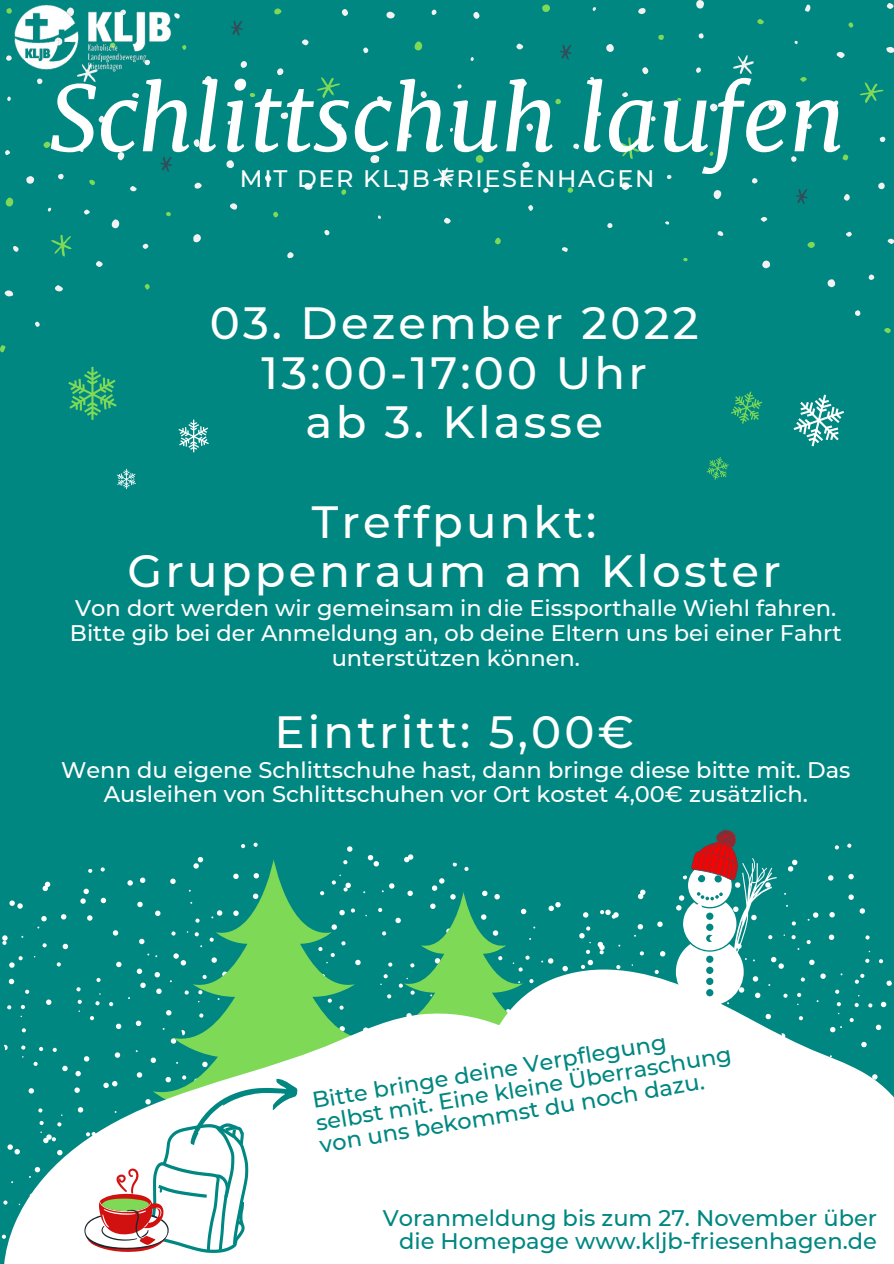
<style>
.page{position:relative;width:894px;height:1264px;background:#fff}
.page>*{position:absolute;margin:0;border:0;box-sizing:border-box;transform-origin:0 0}
.t1{font:italic 90px "Merriweather";color:#fff}
.t2{font:500 45px/49.5px "Montserrat";letter-spacing:.07em;color:#fff;text-align:center}
.t3{font:500 23.85px "Montserrat";letter-spacing:.07em;color:#fff}
.t4{font:500 22.5px/24.8px "Montserrat";color:#fff;text-align:center}
.t5{font:500 22.5px/22.4px "Montserrat";color:#008781;text-align:right}
</style>
<div class="page">
<div style="left:0;top:0;width:893px;height:1263px;background:#008781"></div>
<svg style="left:230px;top:203px;width:7px;height:7px"></svg>
<svg style="left:449px;top:128px;width:4px;height:4px"></svg>
<svg style="left:370px;top:155px;width:9px;height:8px"></svg>
<svg style="left:304px;top:183px;width:8px;height:7px"></svg>
<svg style="left:26px;top:176px;width:8px;height:8px"></svg>
<svg style="left:55px;top:285px;width:8px;height:6px"></svg>
<svg style="left:522px;top:162px;width:7px;height:6px"></svg>
<svg style="left:287px;top:252px;width:6px;height:7px"></svg>
<svg style="left:84px;top:210px;width:6px;height:5px"></svg>
<svg style="left:843px;top:194px;width:6px;height:7px"></svg>
<svg style="left:713px;top:190px;width:8px;height:9px"></svg>
<svg style="left:665px;top:221px;width:4px;height:4px"></svg>
<svg style="left:590px;top:77px;width:4px;height:3px"></svg>
<svg style="left:746px;top:133px;width:7px;height:6px"></svg>
<svg style="left:806px;top:124px;width:5px;height:5px"></svg>
<svg style="left:855px;top:310px;width:5px;height:6px"></svg>
<svg style="left:142px;top:244px;width:6px;height:5px"></svg>
<svg style="left:444px;top:218px;width:6px;height:6px"></svg>
<svg style="left:887px;top:239px;width:6px;height:5px"></svg>
<svg style="left:400px;top:183px;width:7px;height:8px"></svg>
<svg style="left:324px;top:230px;width:6px;height:5px"></svg>
<svg style="left:670px;top:141px;width:5px;height:6px"></svg>
<svg style="left:405px;top:134px;width:6px;height:4px"></svg>
<svg style="left:5px;top:290px;width:8px;height:6px"></svg>
<svg style="left:280px;top:112px;width:8px;height:7px"></svg>
<svg style="left:420px;top:91px;width:7px;height:7px"></svg>
<svg style="left:473px;top:12px;width:6px;height:7px"></svg>
<svg style="left:5px;top:150px;width:5px;height:5px"></svg>
<svg style="left:227px;top:121px;width:4px;height:4px"></svg>
<svg style="left:226px;top:160px;width:8px;height:8px"></svg>
<svg style="left:377px;top:96px;width:6px;height:6px"></svg>
<svg style="left:337px;top:123px;width:4px;height:4px"></svg>
<svg style="left:313px;top:145px;width:6px;height:5px"></svg>
<svg style="left:58px;top:174px;width:6px;height:6px"></svg>
<svg style="left:111px;top:219px;width:8px;height:9px"></svg>
<svg style="left:13px;top:246px;width:6px;height:6px"></svg>
<svg style="left:61px;top:106px;width:6px;height:4px"></svg>
<svg style="left:7px;top:96px;width:4px;height:5px"></svg>
<svg style="left:80px;top:148px;width:4px;height:4px"></svg>
<svg style="left:194px;top:183px;width:8px;height:6px"></svg>
<svg style="left:130px;top:186px;width:7px;height:5px"></svg>
<svg style="left:145px;top:128px;width:6px;height:5px"></svg>
<svg style="left:791px;top:156px;width:5px;height:6px"></svg>
<svg style="left:488px;top:103px;width:7px;height:6px"></svg>
<svg style="left:879px;top:137px;width:6px;height:5px"></svg>
<svg style="left:98px;top:116px;width:6px;height:7px"></svg>
<svg style="left:117px;top:152px;width:7px;height:8px"></svg>
<svg style="left:132px;top:93px;width:7px;height:5px"></svg>
<svg style="left:193px;top:139px;width:7px;height:8px"></svg>
<svg style="left:526px;top:123px;width:7px;height:8px"></svg>
<svg style="left:35px;top:321px;width:5px;height:6px"></svg>
<svg style="left:193px;top:234px;width:8px;height:9px"></svg>
<svg style="left:573px;top:144px;width:6px;height:5px"></svg>
<svg style="left:265px;top:175px;width:6px;height:7px"></svg>
<svg style="left:595px;top:111px;width:6px;height:5px"></svg>
<svg style="left:483px;top:188px;width:5px;height:5px"></svg>
<svg style="left:717px;top:231px;width:6px;height:5px"></svg>
<svg style="left:651px;top:116px;width:4px;height:5px"></svg>
<svg style="left:621px;top:182px;width:8px;height:8px"></svg>
<svg style="left:667px;top:175px;width:4px;height:4px"></svg>
<svg style="left:607px;top:223px;width:5px;height:5px"></svg>
<svg style="left:762px;top:260px;width:8px;height:8px"></svg>
<svg style="left:622px;top:92px;width:6px;height:5px"></svg>
<svg style="left:752px;top:178px;width:5px;height:5px"></svg>
<svg style="left:868px;top:274px;width:6px;height:6px"></svg>
<svg style="left:562px;top:247px;width:5px;height:5px"></svg>
<svg style="left:827px;top:279px;width:8px;height:8px"></svg>
<svg style="left:878px;top:183px;width:6px;height:6px"></svg>
<svg style="left:832px;top:101px;width:6px;height:5px"></svg>
<svg style="left:528px;top:205px;width:5px;height:6px"></svg>
<svg style="left:96px;top:261px;width:7px;height:6px"></svg>
<svg style="left:760px;top:217px;width:7px;height:5px"></svg>
<svg style="left:768px;top:104px;width:6px;height:7px"></svg>
<svg style="left:710px;top:104px;width:7px;height:8px"></svg>
<svg style="left:846px;top:232px;width:5px;height:5px"></svg>
<svg style="left:886px;top:3px;width:7px;height:6px"></svg>
<svg style="left:805px;top:4px;width:5px;height:8px"></svg>
<svg style="left:836px;top:52px;width:8px;height:6px"></svg>
<svg style="left:37px;top:81px;width:6px;height:3px"></svg>
<svg style="left:886px;top:47px;width:7px;height:6px"></svg>
<svg style="left:638px;top:8px;width:7px;height:6px"></svg>
<svg style="left:696px;top:0;width:8px;height:8px"></svg>
<svg style="left:696px;top:67px;width:5px;height:6px"></svg>
<svg style="left:606px;top:44px;width:8px;height:8px"></svg>
<svg style="left:698px;top:33px;width:5px;height:6px"></svg>
<svg style="left:642px;top:67px;width:6px;height:7px"></svg>
<svg style="left:302px;top:39px;width:6px;height:6px"></svg>
<svg style="left:386px;top:12px;width:8px;height:6px"></svg>
<svg style="left:277px;top:68px;width:6px;height:7px"></svg>
<svg style="left:240px;top:61px;width:7px;height:7px"></svg>
<svg style="left:457px;top:84px;width:4px;height:5px"></svg>
<svg style="left:516px;top:43px;width:7px;height:6px"></svg>
<svg style="left:522px;top:80px;width:5px;height:7px"></svg>
<svg style="left:363px;top:48px;width:5px;height:5px"></svg>
<svg style="left:592px;top:7px;width:4px;height:4px"></svg>
<svg style="left:431px;top:9px;width:5px;height:6px"></svg>
<svg style="left:204px;top:76px;width:8px;height:9px"></svg>
<svg style="left:341px;top:9px;width:7px;height:7px"></svg>
<svg style="left:733px;top:55px;width:20px;height:19px"></svg>
<svg style="left:433px;top:167px;width:20px;height:20px"></svg>
<svg style="left:796px;top:189px;width:11px;height:15px"></svg>
<svg style="left:560px;top:44px;width:12px;height:16px"></svg>
<svg style="left:160px;top:156px;width:12px;height:16px"></svg>
<svg style="left:231px;top:20px;width:12px;height:16px"></svg>
<svg style="left:0;top:345px;width:6px;height:7px"></svg>
<svg style="left:555px;top:99px;width:6px;height:5px"></svg>
<svg style="left:807px;top:242px;width:7px;height:6px"></svg>
<svg style="left:884px;top:328px;width:6px;height:5px"></svg>
<svg style="left:249px;top:93px;width:6px;height:4px"></svg>
<svg style="left:177px;top:104px;width:8px;height:7px"></svg>
<svg style="left:273px;top:212px;width:5px;height:5px"></svg>
<svg style="left:166px;top:212px;width:5px;height:4px"></svg>
<svg style="left:341px;top:189px;width:5px;height:6px"></svg>
<svg style="left:5px;top:198px;width:8px;height:9px"></svg>
<svg style="left:89px;top:180px;width:6px;height:5px"></svg>
<svg style="left:43px;top:142px;width:8px;height:6px"></svg>
<svg style="left:475px;top:155px;width:8px;height:8px"></svg>
<svg style="left:567px;top:187px;width:6px;height:6px"></svg>
<svg style="left:800px;top:77px;width:6px;height:5px"></svg>
<svg style="left:842px;top:154px;width:6px;height:6px"></svg>
<svg style="left:145px;top:284px;width:5px;height:6px"></svg>
<svg style="left:495px;top:238px;width:6px;height:6px"></svg>
<svg style="left:683px;top:258px;width:4px;height:3px"></svg>
<svg style="left:709px;top:151px;width:4px;height:5px"></svg>
<svg style="left:414px;top:41px;width:8px;height:9px"></svg>
<svg style="left:757px;top:19px;width:6px;height:5px"></svg>
<svg style="left:848px;top:22px;width:5px;height:6px"></svg>
<svg style="left:658px;top:34px;width:6px;height:6px"></svg>
<svg style="left:542px;top:4px;width:8px;height:8px"></svg>
<svg style="left:182px;top:45px;width:4px;height:5px"></svg>
<svg style="left:274px;top:8px;width:7px;height:6px"></svg>
<svg style="left:317px;top:77px;width:23px;height:21px"></svg>
<svg style="left:257px;top:140px;width:11px;height:13px"></svg>
<svg style="left:51px;top:235px;width:21px;height:21px"></svg>
<svg style="left:619px;top:137px;width:20px;height:22px"></svg>
<svg style="left:859px;top:82px;width:24px;height:21px"></svg>
<svg style="left:859px;top:908px;width:6px;height:6px"></svg>
<svg style="left:848px;top:894px;width:5px;height:6px"></svg>
<svg style="left:879px;top:959px;width:4px;height:4px"></svg>
<svg style="left:865px;top:958px;width:4px;height:5px"></svg>
<svg style="left:865px;top:935px;width:4px;height:4px"></svg>
<svg style="left:847px;top:843px;width:4px;height:5px"></svg>
<svg style="left:834px;top:845px;width:5px;height:4px"></svg>
<svg style="left:848px;top:874px;width:5px;height:5px"></svg>
<svg style="left:834px;top:973px;width:59px;height:290px;fill:#fff"></svg>
<img style="left:7px;top:4px;width:171px;height:77px">
<svg style="left:68px;top:367px;width:49px;height:53px"></svg>
<svg style="left:178px;top:419px;width:31px;height:33px"></svg>
<svg style="left:117px;top:469px;width:19px;height:20px"></svg>
<svg style="left:793px;top:394px;width:51px;height:53px"></svg>
<svg style="left:706px;top:457px;width:23px;height:23px"></svg>
<svg style="left:731px;top:391px;width:32px;height:33px"></svg>
<svg style="left:2px;top:829px;width:832px;height:435px"></svg>
<h1 class="t1" style="left:49px;top:63px;width:797px">Schlittschuh laufen</h1>
<p class="t3" style="left:240px;top:164px;width:416px">MIT DER KLJB FRIESENHAGEN</p>
<h2 class="t2" style="left:210px;top:298px;width:490px">03. Dezember 2022<br>13:00-17:00 Uhr<br>ab 3. Klasse</h2>
<h2 class="t2" style="left:128px;top:496px;width:654px">Treffpunkt:<br>Gruppenraum am Kloster</h2>
<p class="t4" style="left:70px;top:596px;width:773px">Von dort werden wir gemeinsam in die Eissporthalle Wiehl fahren.<br>Bitte gib bei der Anmeldung an, ob deine Eltern uns bei einer Fahrt unterstützen können.</p>
<h2 class="t2" style="left:274px;top:707px;width:361px">Eintritt: 5,00€</h2>
<p class="t4" style="left:61px;top:757px;width:790px">Wenn du eigene Schlittschuhe hast, dann bringe diese bitte mit. Das<br>Ausleihen von Schlittschuhen vor Ort kostet 4,00€ zusätzlich.</p>
<p class="t5" style="left:310px;top:1088px;width:422px;text-align:left;rotate:-9deg">Bitte bringe deine Verpflegung selbst mit. Eine kleine Überraschung von uns bekommst du noch dazu.</p>
<p class="t5" style="left:382px;top:1206px;width:495px">Voranmeldung bis zum 27. November über die Homepage www.kljb-friesenhagen.de</p>
</div>
